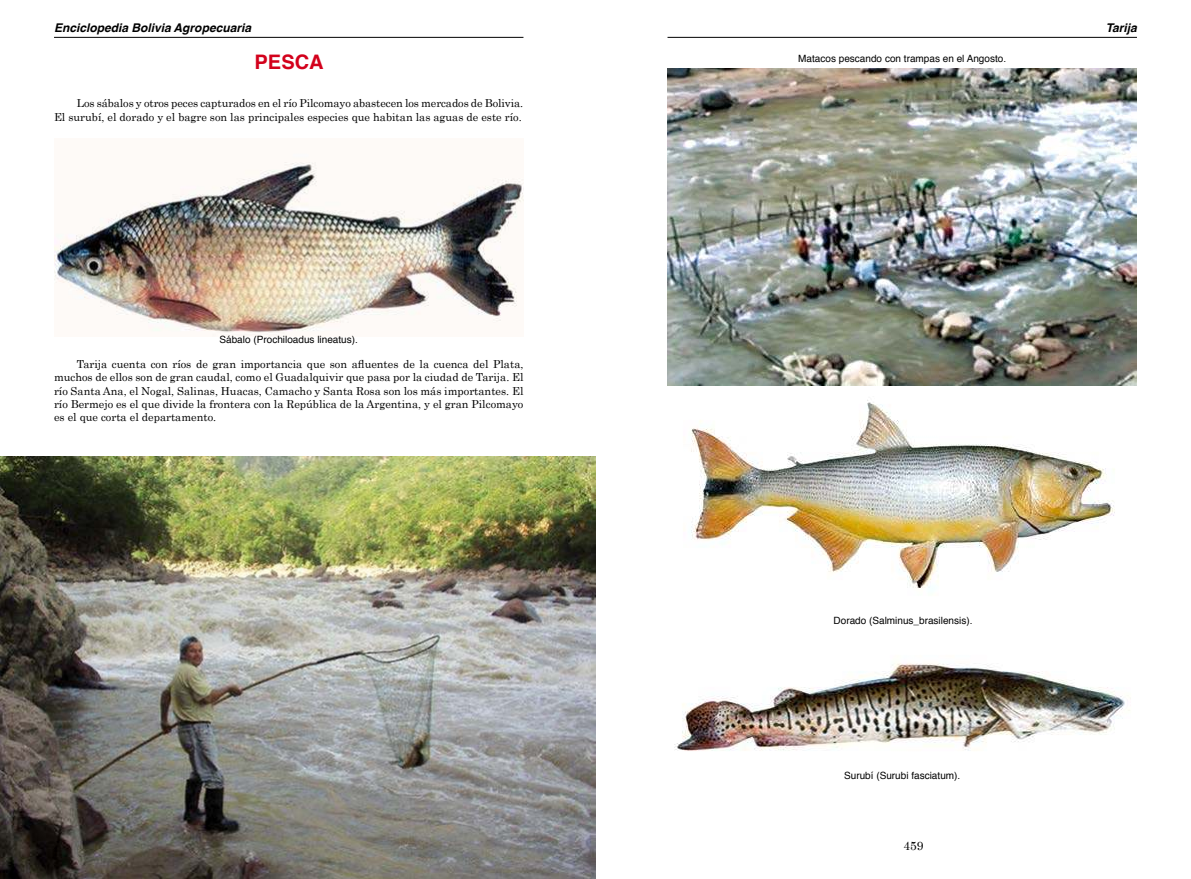
<style>
.page{position:relative;width:1191px;height:879px;background:#fff}
.page>*{position:absolute;margin:0;border:0;box-sizing:border-box;transform-origin:0 0}
.t1{font:700 20px "Helvetica";color:#d3011c}
.t2{font:italic 700 12px "Helvetica";color:#000}
.t3{font:12px "Century";color:#000}
.t4{font:11px/13.2px "Century";color:#000;text-align:right}
.t5{font:10px "Helvetica";color:#000}
</style>
<div class="page">
<hr style="left:54px;top:37px;width:469px;height:1px;background:#000">
<hr style="left:667px;top:37px;width:470px;height:1px;background:#000">
<img style="left:54px;top:162px;width:469px;height:174px">
<img style="left:674px;top:663px;width:457px;height:88px">
<img style="left:0;top:456px;width:595px;height:423px">
<img style="left:667px;top:68px;width:470px;height:318px">
<img style="left:691px;top:400px;width:424px;height:189px">
<p class="t2" style="left:54px;top:23px;width:198px">Enciclopedia Bolivia Agropecuaria</p>
<p class="t2" style="left:1105px;top:23px;width:33px">Tarija</p>
<h1 class="t1" style="left:255px;top:50px;width:70px">PESCA</h1>
<p class="t4" style="left:54px;top:98px;width:471px">Los sábalos y otros peces capturados en el río Pilcomayo abastecen los mercados de Bolivia.<br>El surubí, el dorado y el bagre son las principales especies que habitan las aguas de este río.</p>
<p class="t5" style="left:219px;top:334px;width:140px">Sábalo (Prochiloadus lineatus).</p>
<p class="t4" style="left:54px;top:357px;width:471px;text-align:justify;text-indent:23px">Tarija cuenta con ríos de gran importancia que son afluentes de la cuenca del Plata, muchos de ellos son de gran caudal, como el Guadalquivir que pasa por la ciudad de Tarija. El río Santa Ana, el Nogal, Salinas, Huacas, Camacho y Santa Rosa son los más importantes. El río Bermejo es el que divide la frontera con la República de la Argentina, y el gran Pilcomayo es el que corta el departamento.</p>
<p class="t5" style="left:798px;top:52px;width:209px">Matacos pescando con trampas en el Angosto.</p>
<p class="t5" style="left:833px;top:615px;width:140px">Dorado (Salminus_brasilensis).</p>
<p class="t5" style="left:844px;top:769px;width:118px">Surubí (Surubi fasciatum).</p>
<p class="t3" style="left:903px;top:841px;width:22px">459</p>
</div>
